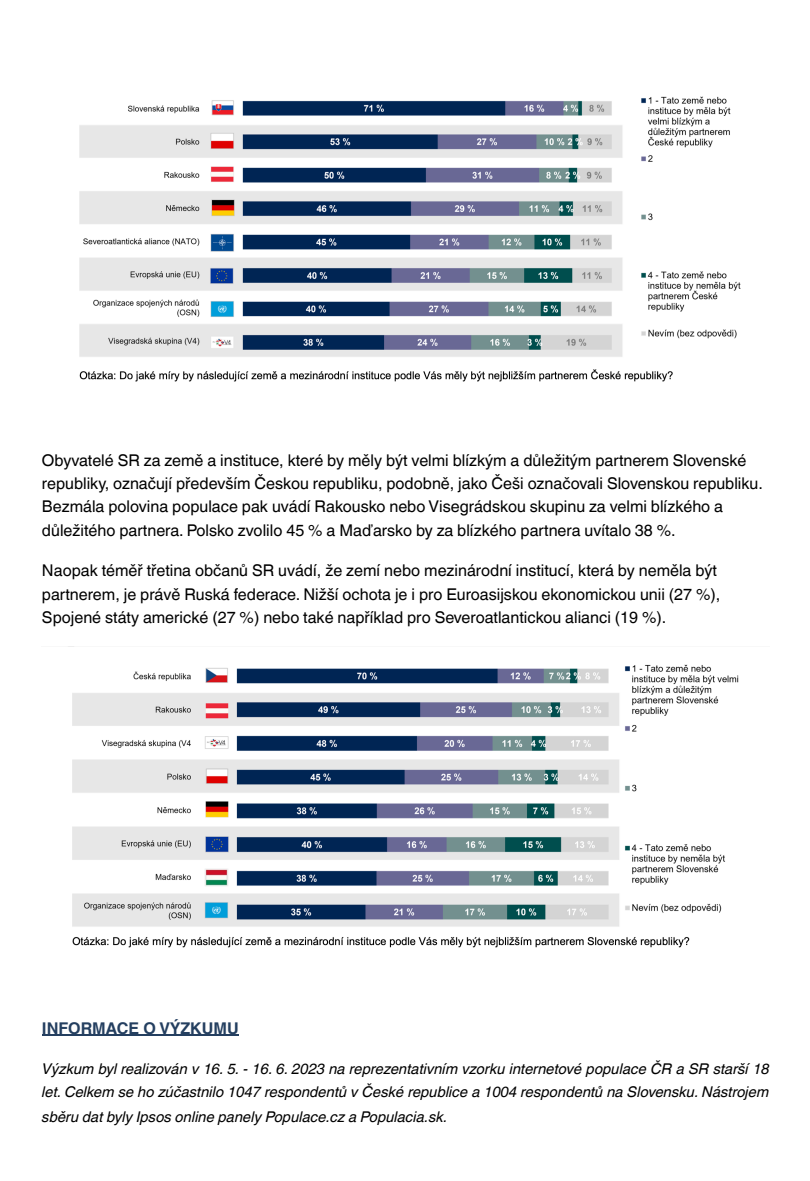
<style>
.page{position:relative;width:810px;height:1181px;background:#fff}
.page>*{position:absolute;margin:0;border:0;box-sizing:border-box;transform-origin:0 0}
.t1{font:16.2px/23.5px "Helvetica World";color:#000}
.t2{font:700 16.2px "Helvetica World";color:#243f60}
.t3{font:italic 14.85px/23.7px "Helvetica World";color:#000;text-align:justify}
</style>
<div class="page">
<hr style="left:42px;top:1034px;width:197px;height:1px;background:#243f60">
<img style="left:79px;top:96px;width:662px;height:286px">
<img style="left:68px;top:646px;width:671px;height:302px">
<p class="t1" style="left:42px;top:448px;width:722px">Obyvatelé SR za země a instituce, které by měly být velmi blízkým a důležitým partnerem Slovenské republiky, označují především Českou republiku, podobně, jako Češi označovali Slovenskou republiku.<br>Bezmála polovina populace pak uvádí Rakousko nebo Visegrádskou skupinu za velmi blízkého a důležitého partnera. Polsko zvolilo 45 % a Maďarsko by za blízkého partnera uvítalo 38 %.</p>
<p class="t1" style="left:42px;top:558px;width:680px">Naopak téměř třetina občanů SR uvádí, že zemí nebo mezinárodní institucí, která by neměla být partnerem, je právě Ruská federace. Nižší ochota je i pro Euroasijskou ekonomickou unii (27 %),<br>Spojené státy americké (27 %) nebo také například pro Severoatlantickou alianci (19 %).</p>
<p class="t2" style="left:42px;top:1014px;width:198px">INFORMACE O VÝZKUMU</p>
<p class="t3" style="left:42px;top:1055px;width:729px">Výzkum byl realizován v 16. 5. - 16. 6. 2023 na reprezentativním vzorku internetové populace ČR a SR starší 18 let. Celkem se ho zúčastnilo 1047 respondentů v České republice a 1004 respondentů na Slovensku. Nástrojem sběru dat byly Ipsos online panely Populace.cz a Populacia.sk.</p>
</div>
